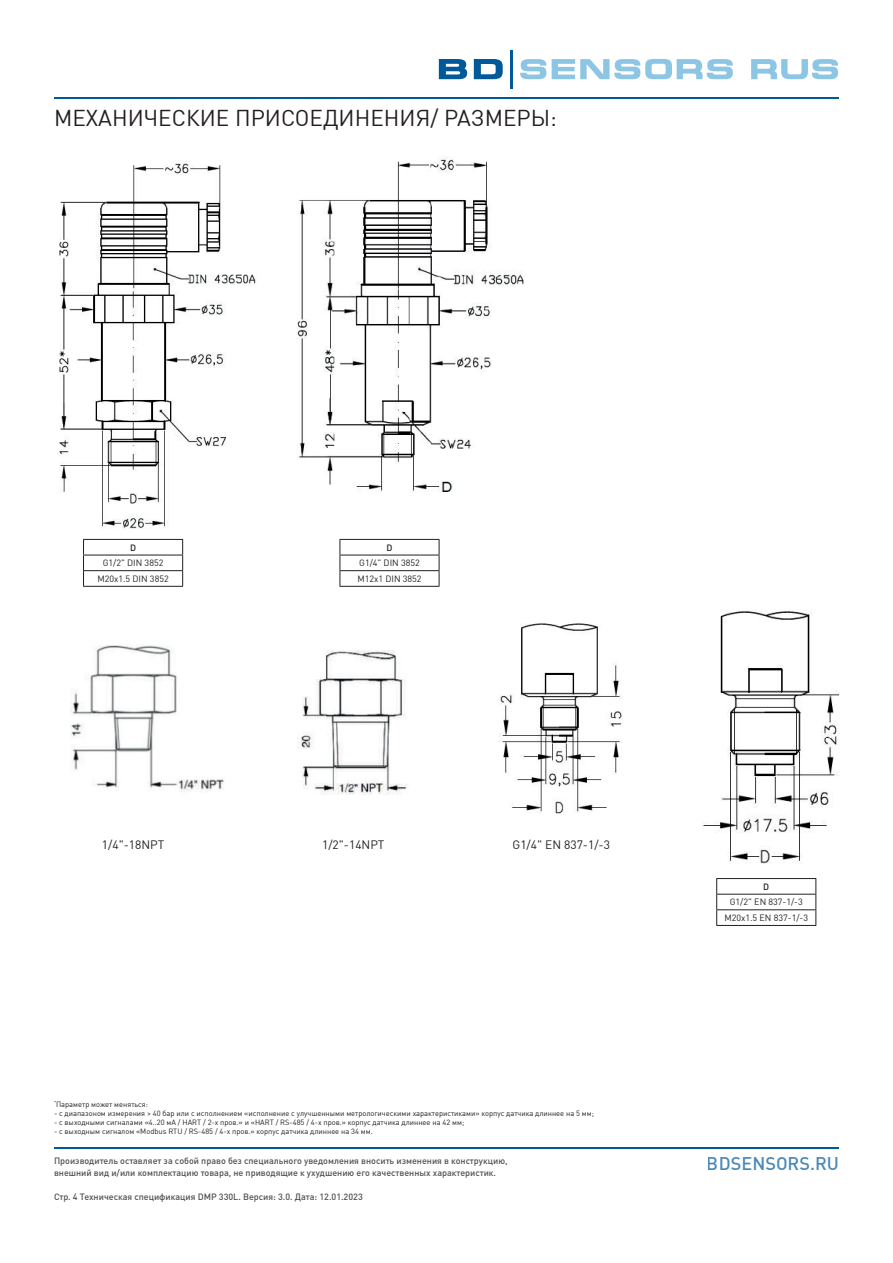
<style>
.page{position:relative;width:893px;height:1263px;background:#fff}
.page>*{position:absolute;margin:0;border:0;box-sizing:border-box;transform-origin:0 0}
.t1{font:22.5px "DIN Cyr";color:#231f20}
.t2{font:500 18px "DIN Cyr";color:#005999}
.t3{font:12px "DIN Cyr";color:#231f20}
.t4{font:500 9px/12px "DIN Cyr";color:#231f20}
.t5{font:9px/15.6px "DIN Cyr";color:#231f20;text-align:center}
.t6{font:7.5px "DIN Cyr";color:#231f20}
</style>
<div class="page">
<svg style="left:751px;top:59px;width:87px;height:20px"></svg>
<svg style="left:520px;top:59px;width:26px;height:20px"></svg>
<svg style="left:552px;top:59px;width:181px;height:20px"></svg>
<svg style="left:474px;top:59px;width:29px;height:20px"></svg>
<svg style="left:439px;top:59px;width:28px;height:20px"></svg>
<hr style="left:510px;top:50px;width:3px;height:38px;background:#005999">
<hr style="left:54px;top:97px;width:785px;height:2px;background:#005999">
<hr style="left:54px;top:1147px;width:785px;height:1px;background:#005999">
<hr style="left:83px;top:539px;width:100px;height:1px;background:#231f20">
<hr style="left:83px;top:555px;width:100px;height:1px;background:#231f20">
<hr style="left:83px;top:570px;width:100px;height:1px;background:#231f20">
<svg style="left:83px;top:540px;width:1px;height:46px"></svg>
<svg style="left:182px;top:540px;width:1px;height:46px"></svg>
<hr style="left:83px;top:586px;width:100px;height:1px;background:#231f20">
<hr style="left:339px;top:539px;width:100px;height:1px;background:#231f20">
<hr style="left:339px;top:555px;width:100px;height:1px;background:#231f20">
<hr style="left:339px;top:570px;width:100px;height:1px;background:#231f20">
<svg style="left:339px;top:540px;width:1px;height:46px"></svg>
<svg style="left:439px;top:540px;width:1px;height:46px"></svg>
<hr style="left:339px;top:586px;width:100px;height:1px;background:#231f20">
<hr style="left:716px;top:878px;width:100px;height:1px;background:#231f20">
<hr style="left:716px;top:894px;width:100px;height:1px;background:#231f20">
<hr style="left:716px;top:909px;width:100px;height:1px;background:#231f20">
<svg style="left:716px;top:879px;width:1px;height:46px"></svg>
<svg style="left:815px;top:879px;width:1px;height:46px"></svg>
<hr style="left:716px;top:925px;width:100px;height:1px;background:#231f20">
<img style="left:59px;top:163px;width:197px;height:366px">
<img style="left:297px;top:157px;width:227px;height:335px">
<img style="left:300px;top:650px;width:107px;height:144px">
<img style="left:71px;top:645px;width:153px;height:147px">
<img style="left:498px;top:623px;width:125px;height:191px">
<img style="left:703px;top:611px;width:137px;height:253px">
<h1 class="t1" style="left:54px;top:105px;width:504px">МЕХАНИЧЕСКИЕ ПРИСОЕДИНЕНИЯ/ РАЗМЕРЫ:</h1>
<p class="t4" style="left:130px;top:541px;width:7px">D</p>
<p class="t5" style="left:97px;top:555px;width:73px">G1/2" DIN 3852<br>М20х1.5 DIN 3852</p>
<p class="t4" style="left:386px;top:541px;width:7px">D</p>
<p class="t5" style="left:357px;top:555px;width:66px;text-align:left">G1/4" DIN 3852<br>М12х1 DIN 3852</p>
<h3 class="t3" style="left:102px;top:837px;width:64px">1/4"-18NPT</h3>
<h3 class="t3" style="left:322px;top:837px;width:64px">1/2"-14NPT</h3>
<h3 class="t3" style="left:513px;top:837px;width:99px">G1/4" EN 837-1/-3</h3>
<p class="t6" style="left:54px;top:1100px;width:96px"><sup>*</sup>Параметр может меняться:</p>
<p class="t6" style="left:54px;top:1109px;width:541px">- с диапазоном измерения &gt; 40 бар или с исполнением «исполнение с улучшенными метрологическими характеристиками» корпус датчика длиннее на 5 мм;</p>
<p class="t6" style="left:54px;top:1118px;width:412px">- с выходными сигналами «4..20 мA / HART / 2-х пров.» и «HART / RS-485 / 4-х пров.» корпус датчика длиннее на 42 мм;</p>
<p class="t6" style="left:54px;top:1127px;width:320px">- с выходным сигналом «Modbus RTU / RS-485 / 4-х пров.» корпус датчика длиннее на 34 мм.</p>
<p class="t4" style="left:54px;top:1155px;width:455px">Производитель оставляет за собой право без специального уведомления вносить изменения в конструкцию, внешний вид и/или комплектацию товара, не приводящие к ухудшению его качественных характеристик.</p>
<p class="t4" style="left:54px;top:1190px;width:310px">Стр. 4 Техническая спецификация DMP 330L. Версия: 3.0. Дата: 12.01.2023</p>
<p class="t4" style="left:763px;top:880px;width:7px">D</p>
<p class="t5" style="left:724px;top:894px;width:85px">G1/2" EN 837-1/-3<br>М20х1.5 EN 837-1/-3</p>
<h2 class="t2" style="left:707px;top:1152px;width:133px">BDSENSORS.RU</h2>
</div>
